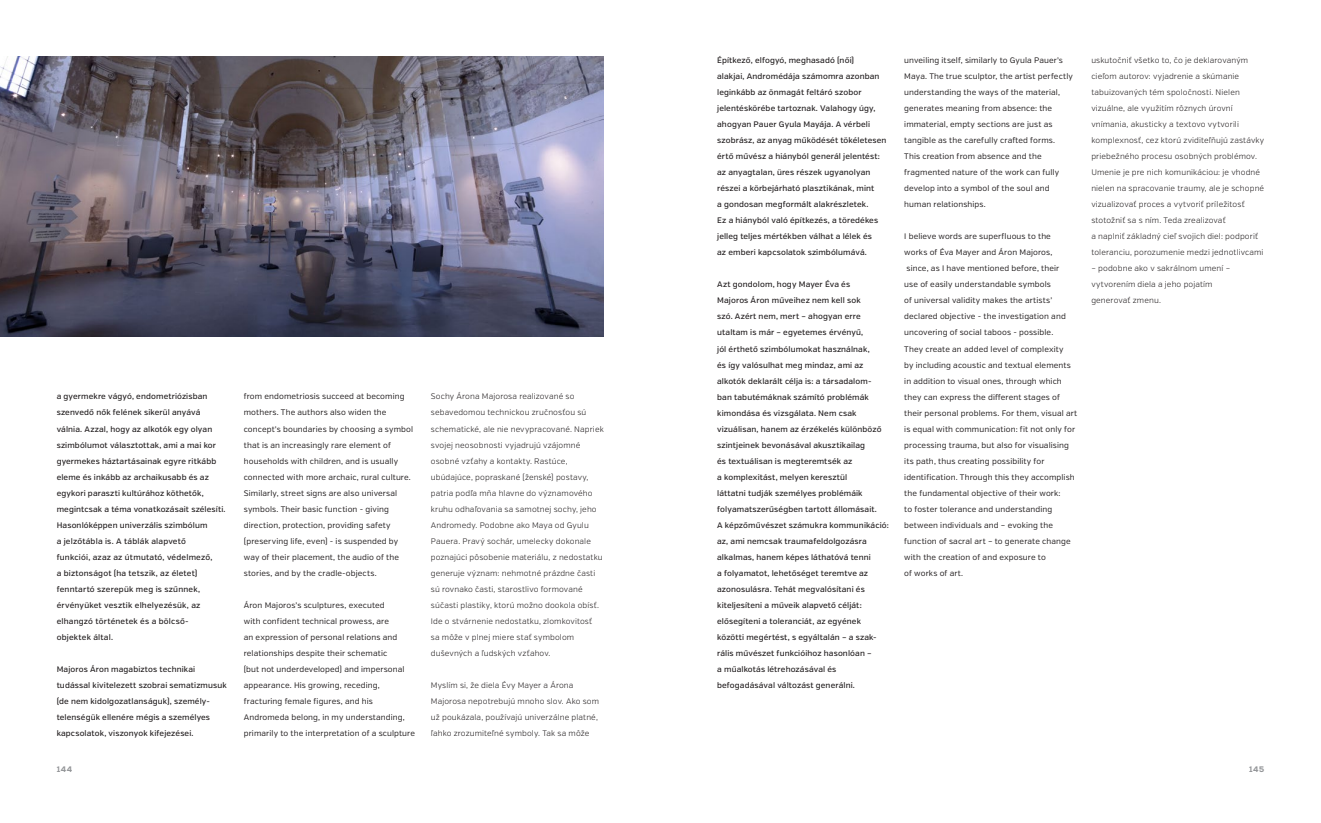
<style>
.page{position:relative;width:1321px;height:823px;background:#fff}
.page>*{position:absolute;margin:0;border:0;box-sizing:border-box;transform-origin:0 0}
.t1{font:500 8px/16px "Verb";letter-spacing:.015em;color:#231f20}
.t2{font:8px/16px "Verb";letter-spacing:.015em;color:#231f20}
.t3{font:300 8px/16px "Verb";letter-spacing:.015em;color:#231f20}
.t4{font:800 8px "Nexa Slab";letter-spacing:.07em;color:#939598}
</style>
<div class="page">
<img style="left:0;top:57px;width:604px;height:279px">
<p class="t1" style="left:57px;top:388px;width:170px">a gyermekre vágyó, endometriózisban szenvedő nők felének sikerül anyává válnia. Azzal, hogy az alkotók egy olyan szimbólumot választottak, ami a mai kor gyermekes háztartásainak egyre ritkább eleme és inkább az archaikusabb és az egykori paraszti kultúrához köthetők, megintcsak a téma vonatkozásait szélesíti.<br>Hasonlóképpen univerzális szimbólum<br>a jelzőtábla is. A táblák alapvető<br>funkciói, azaz az útmutató, védelmező,<br>a biztonságot (ha tetszik, az életet) fenntartó szerepük meg is szűnnek, érvényüket vesztik elhelyezésük, az elhangzó történetek és a bölcső-<br>objektek által.</p>
<p class="t1" style="left:57px;top:660px;width:172px">Majoros Áron magabiztos technikai tudással kivitelezett szobrai sematizmusuk (de nem kidolgozatlanságuk), személy&shy;telenségük ellenére mégis a személyes kapcsolatok, viszonyok kifejezései.</p>
<p class="t2" style="left:244px;top:388px;width:171px">from endometriosis succeed at becoming mothers. The authors also widen the concept’s boundaries by choosing a symbol that is an increasingly rare element of households with children, and is usually connected with more archaic, rural culture.<br>Similarly, street signs are also universal symbols. Their basic function - giving direction, protection, providing safety (preserving life, even) - is suspended by way of their placement, the audio of the stories, and by the cradle-objects.</p>
<p class="t2" style="left:244px;top:596px;width:173px">Áron Majoros’s sculptures, executed<br>with confident technical prowess, are<br>an expression of personal relations and relationships despite their schematic<br>(but not underdeveloped) and impersonal appearance. His growing, receding, fracturing female figures, and his Andromeda belong, in my understanding, primarily to the interpretation of a sculpture</p>
<p class="t3" style="left:431px;top:388px;width:174px">Sochy Árona Majorosa realizované so sebavedomou technickou zručnosťou sú schematické, ale nie nevypracované. Napriek svojej neosobnosti vyjadrujú vzájomné osobné vzťahy a kontakty. Rastúce, ubúdajúce, popraskané (ženské) postavy, patria podľa mňa hlavne do významového kruhu odhaľovania sa samotnej sochy, jeho Andromedy. Podobne ako Maya od Gyulu Pauera. Pravý sochár, umelecky dokonale poznajúci pôsobenie materiálu, z nedostatku generuje význam: nehmotné prázdne časti sú rovnako časti, starostlivo formované súčasti plastiky, ktorú možno dookola obísť.<br>Ide o stvárnenie nedostatku, zlomkovitosť<br>sa môže v plnej miere stať symbolom duševných a ľudských vzťahov.</p>
<p class="t3" style="left:431px;top:676px;width:170px">Myslím si, že diela Évy Mayer a Árona Majorosa nepotrebujú mnoho slov. Ako som už poukázala, používajú univerzálne platné, ľahko zrozumiteľné symboly. Tak sa môže</p>
<p class="t1" style="left:717px;top:52px;width:171px">Építkező, elfogyó, meghasadó (női)<br>alakjai, Andromédája számomra azonban leginkább az önmagát feltáró szobor jelentéskörébe tartoznak. Valahogy úgy, ahogyan Pauer Gyula Mayája. A vérbeli szobrász, az anyag működését tökéletesen értő művész a hiányból generál jelentést: az anyagtalan, üres részek ugyanolyan részei a körbejárható plasztikának, mint<br>a gondosan megformált alakrészletek.<br>Ez a hiányból való építkezés, a töredékes jelleg teljes mértékben válhat a lélek és<br>az emberi kapcsolatok szimbólumává.</p>
<p class="t1" style="left:717px;top:276px;width:173px">Azt gondolom, hogy Mayer Éva és<br>Majoros Áron műveihez nem kell sok<br>szó. Azért nem, mert – ahogyan erre utaltam is már – egyetemes érvényű,<br>jól érthető szimbólumokat használnak,<br>és így valósulhat meg mindaz, ami az alkotók deklarált célja is: a társadalom-<br>ban tabutémáknak számító problémák kimondása és vizsgálata. Nem csak vizuálisan, hanem az érzékelés különböző szintjeinek bevonásával akusztikailag<br>és textuálisan is megteremtsék az<br>a komplexitást, melyen keresztül<br>láttatni tudják személyes problémáik folyamatszerűségben tartott állomásait.<br>A képzőművészet számukra kommunikáció: az, ami nemcsak traumafeldolgozásra alkalmas, hanem képes láthatóvá tenni<br>a folyamatot, lehetőséget teremtve az azonosulásra. Tehát megvalósítani és kiteljesíteni a műveik alapvető célját: elősegíteni a toleranciát, az egyének közötti megértést, s egyáltalán – a szak&shy;rális művészet funkcióihoz hasonlóan –<br>a műalkotás létrehozásával és befogadásával változást generálni.</p>
<p class="t2" style="left:904px;top:52px;width:170px">unveiling itself, similarly to Gyula Pauer’s Maya. The true sculptor, the artist perfectly understanding the ways of the material, generates meaning from absence: the immaterial, empty sections are just as tangible as the carefully crafted forms.<br>This creation from absence and the fragmented nature of the work can fully develop into a symbol of the soul and human relationships.</p>
<p class="t2" style="left:904px;top:228px;width:174px">I believe words are superfluous to the<br>works of Éva Mayer and Áron Majoros,<br>since, as I have mentioned before, their<br>use of easily understandable symbols<br>of universal validity makes the artists’ declared objective - the investigation and uncovering of social taboos - possible.<br>They create an added level of complexity<br>by including acoustic and textual elements in addition to visual ones, through which they can express the different stages of their personal problems. For them, visual art is equal with communication: fit not only for processing trauma, but also for visualising its path, thus creating possibility for identification. Through this they accomplish the fundamental objective of their work:<br>to foster tolerance and understanding between individuals and – evoking the function of sacral art – to generate change with the creation of and exposure to<br>of works of art.</p>
<p class="t3" style="left:1091px;top:52px;width:174px">uskutočniť všetko to, čo je deklarovaným cieľom autorov: vyjadrenie a skúmanie tabuizovaných tém spoločnosti. Nielen vizuálne, ale využitím rôznych úrovní vnímania, akusticky a textovo vytvorili komplexnosť, cez ktorú zviditeľňujú zastávky priebežného procesu osobných problémov.<br>Umenie je pre nich komunikáciou: je vhodné nielen na spracovanie traumy, ale je schopné vizualizovať proces a vytvoriť príležitosť stotožniť sa s ním. Teda zrealizovať<br>a naplniť základný cieľ svojich diel: podporiť toleranciu, porozumenie medzi jednotlivcami</p>
<p class="t3" style="left:1091px;top:260px;width:140px">– podobne ako v sakrálnom umení – vytvorením diela a jeho pojatím generovať zmenu.</p>
<p class="t4" style="left:57px;top:763px;width:17px">144</p>
<p class="t4" style="left:1249px;top:763px;width:17px">145</p>
</div>
